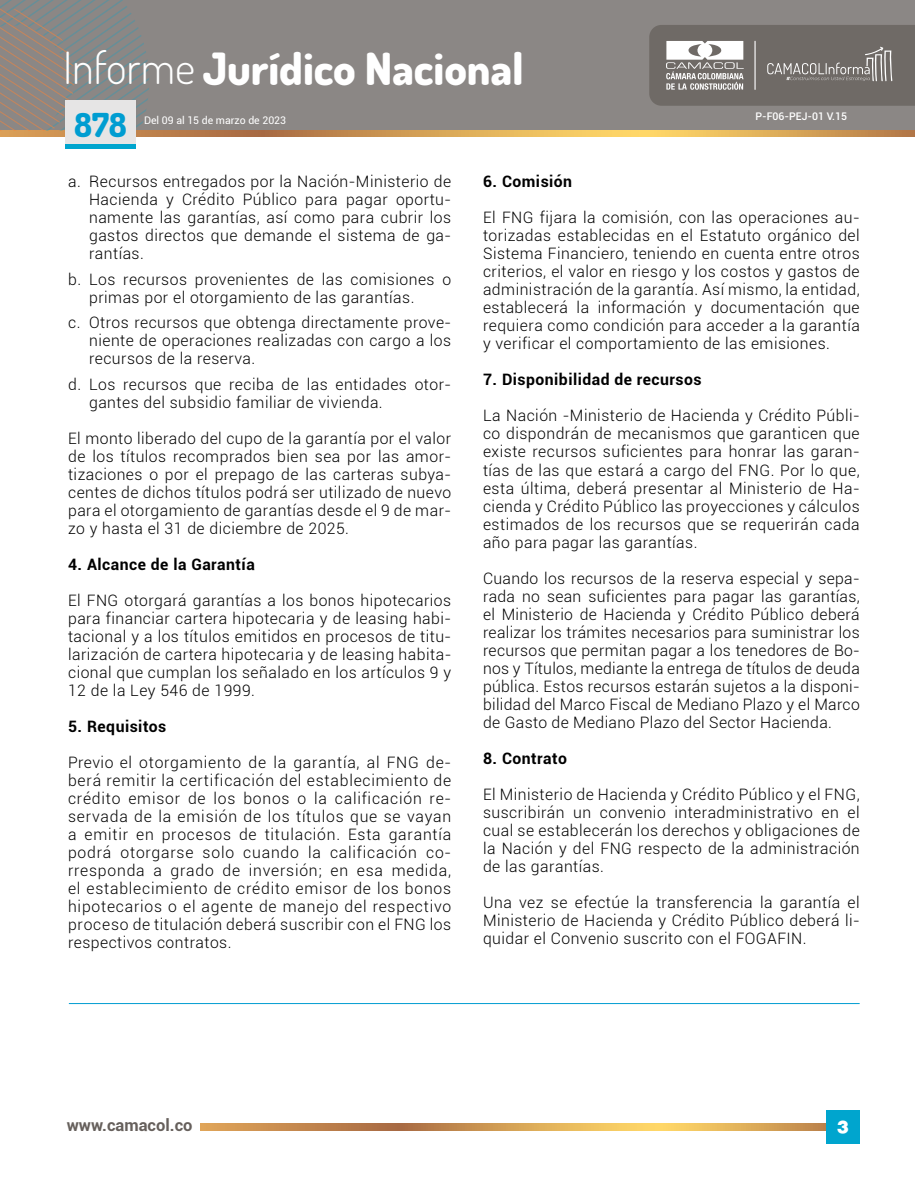
<style>
.page{position:relative;width:915px;height:1191px;background:#fff}
.page>*{position:absolute;margin:0;border:0;box-sizing:border-box;transform-origin:0 0}
.t1{font:800 44.4px "Dosis";color:#fff}
.t2{font:800 33px "Dosis";color:#009dd1}
.t3{font:900 19.5px "Helvetica";color:#fff}
.t4{font:700 16.5px "Roboto";color:#66605c}
.t5{font:300 15.75px/18px "Roboto";letter-spacing:.03em;color:#000;text-align:justify}
.t6{font:700 15.75px "Roboto";letter-spacing:.03em;color:#000}
.t7{font:10.5px "Roboto";color:#fff}
.t8{font:500 10.5px "Roboto";color:#fff}
.s1{font-weight:300}
</style>
<div class="page">
<svg style="left:201px;top:1123px;width:624px;height:8px;background:#d39f55"></svg>
<div style="left:825px;top:1110px;width:34px;height:34px;background:#00a5ce"></div>
<div style="left:0;top:0;width:914px;height:130px;background:#8b8785"></div>
<svg style="left:0;top:130px;width:914px;height:6px;background:#d39f55"></svg>
<svg style="left:0;top:0;width:149px;height:130px"></svg>
<svg style="left:649px;top:25px;width:265px;height:81px;background:#7f7b77"></svg>
<hr style="left:754px;top:41px;width:1px;height:48px;background:#fff">
<div style="left:65px;top:144px;width:71px;height:5px;background:#00a5ce"></div>
<div style="left:65px;top:100px;width:71px;height:44px;background:#e6e5e5"></div>
<hr style="left:69px;top:1003px;width:790px;height:1px;background:#009dd1">
<h1 class="t1" style="left:63px;top:40px;width:462px"><span class="s1">Informe</span> Jurídico Nacional</h1>
<h2 class="t2" style="left:74px;top:104px;width:54px">878</h2>
<p class="t7" style="left:144px;top:112px;width:143px">Del 09 al 15 de marzo de 2023</p>
<p class="t8" style="left:755px;top:108px;width:93px">P-F06-PEJ-01 V.15</p>
<p class="t5" style="left:89px;top:172px;width:363px;text-indent:-21px">a. Recursos entregados por la Nación-Ministerio de Hacienda y Crédito Público para pagar oportu&shy;namente las garantías, así como para cubrir los gastos directos que demande el sistema de ga&shy;rantías.</p>
<p class="t5" style="left:89px;top:270px;width:363px;text-indent:-21px">b. Los recursos provenientes de las comisiones o primas por el otorgamiento de las garantías.</p>
<p class="t5" style="left:89px;top:313px;width:363px;text-indent:-21px">c. Otros recursos que obtenga directamente prove&shy;niente de operaciones realizadas con cargo a los recursos de la reserva.</p>
<p class="t5" style="left:89px;top:375px;width:363px;text-indent:-21px">d. Los recursos que reciba de las entidades otor&shy;gantes del subsidio familiar de vivienda.</p>
<p class="t5" style="left:68px;top:429px;width:384px">El monto liberado del cupo de la garantía por el valor de los títulos recomprados bien sea por las amor&shy;tizaciones o por el prepago de las carteras subya&shy;centes de dichos títulos podrá ser utilizado de nuevo para el otorgamiento de garantías desde el 9 de mar&shy;zo y hasta el 31 de diciembre de 2025.</p>
<p class="t6" style="left:68px;top:553px;width:188px">4. Alcance de la Garantía</p>
<p class="t5" style="left:68px;top:591px;width:384px">El FNG otorgará garantías a los bonos hipotecarios para financiar cartera hipotecaria y de leasing habi&shy;tacional y a los títulos emitidos en procesos de titu&shy;larización de cartera hipotecaria y de leasing habita&shy;cional que cumplan los señalado en los artículos 9 y 12 de la Ley 546 de 1999.</p>
<p class="t6" style="left:68px;top:715px;width:100px">5. Requisitos</p>
<p class="t5" style="left:68px;top:753px;width:384px">Previo el otorgamiento de la garantía, al FNG de&shy;berá remitir la certificación del establecimiento de crédito emisor de los bonos o la calificación re&shy;servada de la emisión de los títulos que se vayan a emitir en procesos de titulación. Esta garantía podrá otorgarse solo cuando la calificación co&shy;rresponda a grado de inversión; en esa medida, el establecimiento de crédito emisor de los bonos hipotecarios o el agente de manejo del respectivo proceso de titulación deberá suscribir con el FNG los respectivos contratos.</p>
<p class="t6" style="left:483px;top:171px;width:91px">6. Comisión</p>
<p class="t5" style="left:483px;top:208px;width:378px">El FNG fijara la comisión, con las operaciones au&shy;torizadas establecidas en el Estatuto orgánico del Sistema Financiero, teniendo en cuenta entre otros criterios, el valor en riesgo y los costos y gastos de administración de la garantía. Así mismo, la entidad, establecerá la información y documentación que requiera como condición para acceder a la garantía y verificar el comportamiento de las emisiones.</p>
<p class="t6" style="left:483px;top:369px;width:220px">7. Disponibilidad de recursos</p>
<p class="t5" style="left:483px;top:406px;width:378px">La Nación -Ministerio de Hacienda y Crédito Públi&shy;co dispondrán de mecanismos que garanticen que existe recursos suficientes para honrar las garan&shy;tías de las que estará a cargo del FNG. Por lo que, esta última, deberá presentar al Ministerio de Ha&shy;cienda y Crédito Público las proyecciones y cálculos estimados de los recursos que se requerirán cada año para pagar las garantías.</p>
<p class="t5" style="left:483px;top:568px;width:378px">Cuando los recursos de la reserva especial y sepa&shy;rada no sean suficientes para pagar las garantías, el Ministerio de Hacienda y Crédito Público deberá realizar los trámites necesarios para suministrar los recursos que permitan pagar a los tenedores de Bo&shy;nos y Títulos, mediante la entrega de títulos de deuda pública. Estos recursos estarán sujetos a la disponi&shy;bilidad del Marco Fiscal de Mediano Plazo y el Marco de Gasto de Mediano Plazo del Sector Hacienda.</p>
<p class="t6" style="left:483px;top:747px;width:85px">8. Contrato</p>
<p class="t5" style="left:483px;top:784px;width:378px">El Ministerio de Hacienda y Crédito Público y el FNG, suscribirán un convenio interadministrativo en el cual se establecerán los derechos y obligaciones de la Nación y del FNG respecto de la administración de las garantías.</p>
<p class="t5" style="left:483px;top:892px;width:378px">Una vez se efectúe la transferencia la garantía el Ministerio de Hacienda y Crédito Público deberá li&shy;quidar el Convenio suscrito con el FOGAFIN.</p>
<p class="t4" style="left:67px;top:1113px;width:127px">www.camacol.co</p>
<p class="t3" style="left:836px;top:1119px;width:13px">3</p>
</div>
